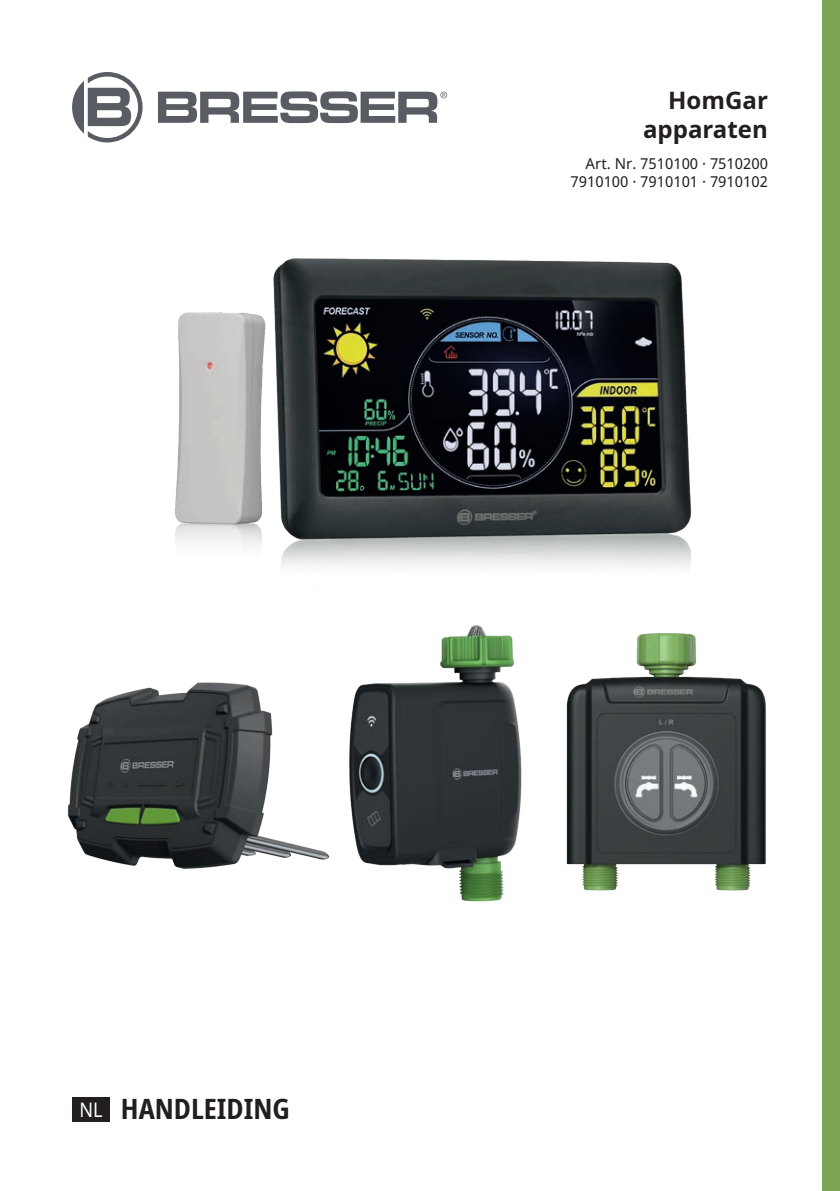
<style>
.page{position:relative;width:840px;height:1191px;background:#fff}
.page>*{position:absolute;margin:0;border:0;box-sizing:border-box;transform-origin:0 0}
.t1{font:700 condensed 28px "Noto Sans";color:#231f20}
.t2{font:700 24px "Noto Sans";color:#231f20}
.t3{font:20px "Noto Sans";color:#fff;scale:.9 1}
.Fließtext{font:15px "Noto Sans";color:#231f20}
</style>
<div class="page">
<svg style="left:158px;top:91px;width:289px;height:32px"></svg>
<svg style="left:72px;top:72px;width:70px;height:70px"></svg>
<div style="left:822px;top:0;width:17px;height:1191px;background:#7ba455"></div>
<div style="left:72px;top:1097px;width:37px;height:24px;background:#231f20"></div>
<img style="left:566px;top:635px;width:200px;height:256px">
<img style="left:349px;top:635px;width:173px;height:267px">
<img style="left:174px;top:258px;width:519px;height:377px">
<img style="left:67px;top:682px;width:263px;height:187px">
<p class="t2" style="left:668px;top:84px;width:101px">HomGar</p>
<p class="t2" style="left:642px;top:112px;width:126px">apparaten</p>
<p class="Fließtext" style="left:585px;top:153px;width:184px">Art. Nr. 7510100 · 7510200</p>
<p class="Fließtext" style="left:570px;top:171px;width:199px">7910100 · 7910101 · 7910102</p>
<p class="t3" style="left:79px;top:1095px;width:27px">NL</p>
<p class="t1" style="left:121px;top:1088px;width:170px">HANDLEIDING</p>
</div>
